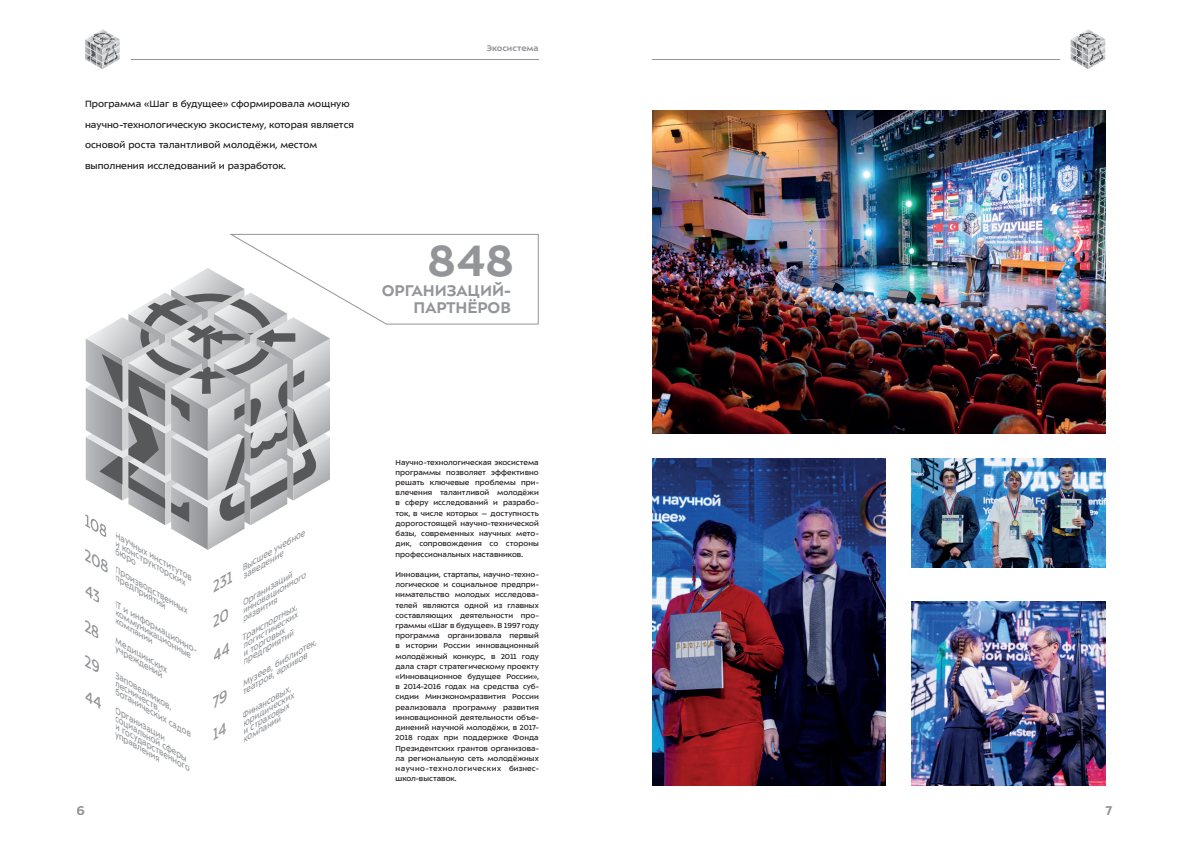
<style>
.page{position:relative;width:1191px;height:842px;background:#fff}
.page>*{position:absolute;margin:0;border:0;box-sizing:border-box;transform-origin:0 0}
.t1{font:700 48px "ALS Sector";color:#939598}
.t2{font:700 17px/17px "ALS Sector";color:#939598;text-align:right}
.t3{font:italic 16px/30px "ALS Sector";color:#939598}
.t4{font:700 14px "ALS Sector";color:#939598}
.t5{font:10px/20.4px "ALS Sector";color:#231f20}
.t6{font:italic 9px/7px "ALS Sector";color:#939598}
.t7{font:700 9px "ALS Sector";color:#939598}
.t8{font:8px/10.2px "ALS Sector";color:#231f20;text-align:justify}
</style>
<div class="page">
<svg style="left:85px;top:29px;width:35px;height:40px"></svg>
<svg style="left:1070px;top:29px;width:35px;height:40px"></svg>
<hr style="left:132px;top:59px;width:407px;height:1px;background:#939598">
<hr style="left:652px;top:59px;width:407px;height:1px;background:#939598">
<svg style="left:85px;top:234px;width:454px;height:316px"></svg>
<img style="left:652px;top:111px;width:454px;height:323px">
<img style="left:652px;top:459px;width:233px;height:326px">
<img style="left:912px;top:601px;width:194px;height:184px">
<img style="left:912px;top:459px;width:194px;height:108px">
<p class="t5" style="left:85px;top:94px;width:270px">Программа «Шаг в будущее» сформировала мощную научно-технологическую экосистему, которая является основой роста талантливой молодёжи, местом выполнения исследований и разработок.</p>
<p class="t7" style="left:487px;top:43px;width:54px">Экосистема</p>
<h1 class="t1" style="left:427px;top:236px;width:88px">848</h1>
<h2 class="t2" style="left:382px;top:282px;width:130px">ОРГАНИЗАЦИЙ-<br>ПАРТНЁРОВ</h2>
<p class="t6" style="left:118px;top:532px;width:90px;rotate:30deg">Научных институтов</p>
<p class="t6" style="left:118px;top:540px;width:83px;rotate:30deg">и конструкторских</p>
<p class="t6" style="left:118px;top:548px;width:25px;rotate:30deg">бюро</p>
<p class="t6" style="left:122px;top:569px;width:81px;text-indent:-4px;rotate:30deg">Производственных предприятий</p>
<h3 class="t3" style="left:110px;top:551px;width:19px;text-indent:-17px;rotate:30deg">208<br>43</h3>
<p class="t6" style="left:118px;top:601px;width:96px;rotate:30deg">IT и информационно-</p>
<p class="t6" style="left:118px;top:609px;width:89px;rotate:30deg">коммуникационные</p>
<p class="t6" style="left:118px;top:617px;width:45px;rotate:30deg">компании</p>
<p class="t6" style="left:118px;top:637px;width:61px;text-align:center;rotate:30deg">Медицинских учреждений</p>
<p class="t6" style="left:118px;top:672px;width:66px;rotate:30deg">Заповедников,</p>
<p class="t6" style="left:118px;top:680px;width:53px;rotate:30deg">лесничеств,</p>
<p class="t6" style="left:118px;top:688px;width:89px;rotate:30deg">ботанических садов</p>
<p class="t6" style="left:118px;top:707px;width:59px;rotate:30deg">Организации</p>
<p class="t6" style="left:118px;top:715px;width:84px;rotate:30deg">социальной сферы</p>
<p class="t6" style="left:118px;top:723px;width:88px;rotate:30deg">и государственного</p>
<p class="t6" style="left:118px;top:731px;width:53px;rotate:30deg">управления</p>
<p class="t6" style="left:237px;top:567px;width:77px;text-indent:3px;rotate:-30deg">Высшее учебное заведение</p>
<p class="t6" style="left:240px;top:600px;width:59px;rotate:-30deg">Организаций</p>
<p class="t6" style="left:240px;top:608px;width:75px;rotate:-30deg">инновационного</p>
<p class="t6" style="left:240px;top:617px;width:41px;rotate:-30deg">развития</p>
<p class="t6" style="left:239px;top:635px;width:65px;rotate:-30deg">Транспортных,</p>
<p class="t6" style="left:240px;top:643px;width:65px;rotate:-30deg">логистических</p>
<p class="t6" style="left:240px;top:651px;width:50px;rotate:-30deg">и торговых</p>
<p class="t6" style="left:240px;top:659px;width:60px;rotate:-30deg">предприятий</p>
<p class="t6" style="left:236px;top:683px;width:91px;text-indent:4px;rotate:-30deg">Музеев, библиотек, театров, архивов</p>
<p class="t6" style="left:239px;top:713px;width:58px;rotate:-30deg">Финансовых,</p>
<p class="t6" style="left:240px;top:721px;width:60px;rotate:-30deg">юридических</p>
<p class="t6" style="left:240px;top:729px;width:55px;rotate:-30deg">и страховых</p>
<p class="t6" style="left:240px;top:737px;width:45px;rotate:-30deg">компаний</p>
<p class="t8" style="left:395px;top:457px;width:145px">Научно-технологическая экосистема программы позволяет эффективно решать ключевые проблемы при&shy;влечения талантливой молодёжи в сферу исследований и разрабо&shy;ток, в числе которых – доступность дорогостоящей научно-технической базы, современных научных мето&shy;дик, сопровождения со стороны профессиональных наставников.</p>
<p class="t8" style="left:395px;top:569px;width:145px">Инновации, стартапы, научно-техно&shy;логическое и социальное предпри&shy;нимательство молодых исследова&shy;телей являются одной из главных составляющих деятельности про&shy;граммы «Шаг в будущее». В 1997 году программа организовала первый в истории России инновационный молодёжный конкурс, в 2011 году дала старт стратегическому проекту «Инновационное будущее России», в 2014-2016 годах на средства суб&shy;сидии Минэкономразвития России реализовала программу развития инновационной деятельности объе&shy;динений научной молодёжи, в 2017- 2018 годах при поддержке Фонда Президентских грантов организова&shy;ла региональную сеть молодёжных научно-технологических бизнес&shy;школ-выставок.</p>
<h3 class="t4" style="left:76px;top:803px;width:10px">6</h3>
<h3 class="t4" style="left:1106px;top:803px;width:8px">7</h3>
</div>
